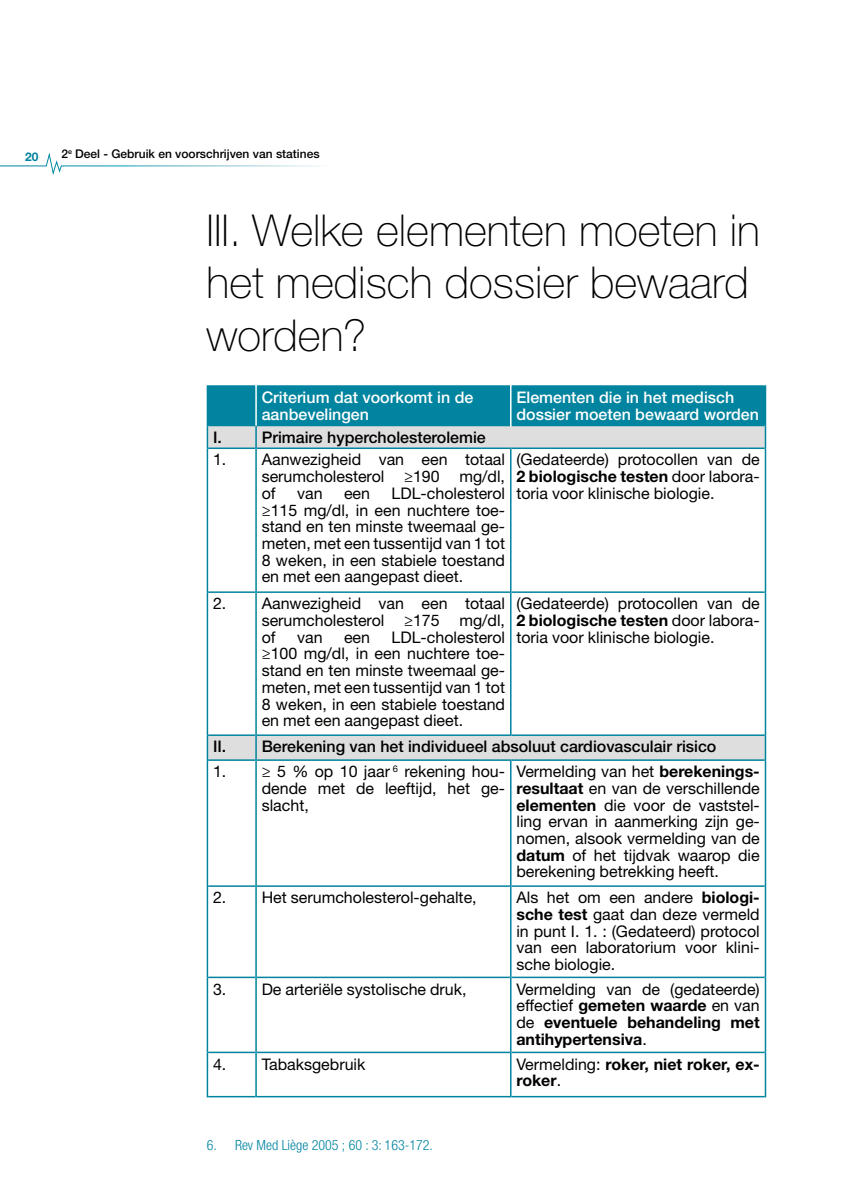
<style>
.page{position:relative;width:842px;height:1191px;background:#fff}
.page>*{position:absolute;margin:0;border:0;box-sizing:border-box;transform-origin:0 0}
.t1{font:100 44px/52.8px "Helvetica Neue LT Std";color:#000}
.t2{font:16px/16.8px "Helvetica Neue LT Std";color:#000;text-align:justify}
.t3{font:700 16px/16.8px "Helvetica Neue LT Std";color:#000;text-align:justify}
.t4{font:500 16px "Helvetica Neue LT Std";color:#000}
.t5{font:500 16px/16.8px "Helvetica Neue LT Std";color:#fff}
.t6{font:300 condensed 14px "Helvetica Neue LT Std";color:#00849f}
.t7{font:500 12px "Helvetica Neue LT Std";color:#000}
.t8{font:700 12px "Helvetica Neue LT Std";color:#00849f}
.s1{font-weight:700}
.s2{font-weight:400}
</style>
<div class="page">
<svg style="left:0;top:152px;width:321px;height:23px"></svg>
<svg style="left:208px;top:449px;width:557px;height:310px"></svg>
<hr style="left:208px;top:1096px;width:47px;height:1px;background:#00849f">
<hr style="left:257px;top:1096px;width:253px;height:1px;background:#00849f">
<hr style="left:511px;top:1096px;width:254px;height:1px;background:#00849f">
<hr style="left:208px;top:447px;width:47px;height:2px;background:#00849f">
<hr style="left:257px;top:447px;width:253px;height:2px;background:#00849f">
<hr style="left:255px;top:448px;width:2px;height:144px;background:#00849f">
<hr style="left:511px;top:447px;width:254px;height:2px;background:#00849f">
<hr style="left:510px;top:447px;width:1px;height:145px;background:#00849f">
<hr style="left:208px;top:591px;width:47px;height:2px;background:#00849f">
<hr style="left:257px;top:591px;width:253px;height:2px;background:#00849f">
<hr style="left:255px;top:592px;width:2px;height:143px;background:#00849f">
<hr style="left:511px;top:591px;width:254px;height:2px;background:#00849f">
<hr style="left:510px;top:592px;width:1px;height:144px;background:#00849f">
<hr style="left:208px;top:734px;width:47px;height:2px;background:#00849f">
<hr style="left:257px;top:734px;width:253px;height:2px;background:#00849f">
<hr style="left:255px;top:735px;width:2px;height:25px;background:#00849f">
<hr style="left:511px;top:734px;width:254px;height:2px;background:#00849f">
<hr style="left:208px;top:759px;width:47px;height:2px;background:#00849f">
<hr style="left:257px;top:759px;width:253px;height:2px;background:#00849f">
<hr style="left:255px;top:760px;width:2px;height:126px;background:#00849f">
<hr style="left:511px;top:759px;width:254px;height:2px;background:#00849f">
<hr style="left:510px;top:759px;width:1px;height:127px;background:#00849f">
<hr style="left:208px;top:885px;width:47px;height:2px;background:#00849f">
<hr style="left:257px;top:885px;width:253px;height:2px;background:#00849f">
<hr style="left:255px;top:886px;width:2px;height:91px;background:#00849f">
<hr style="left:511px;top:885px;width:254px;height:2px;background:#00849f">
<hr style="left:510px;top:886px;width:1px;height:91px;background:#00849f">
<hr style="left:208px;top:976px;width:47px;height:2px;background:#00849f">
<hr style="left:257px;top:976px;width:253px;height:2px;background:#00849f">
<hr style="left:255px;top:977px;width:2px;height:75px;background:#00849f">
<hr style="left:511px;top:976px;width:254px;height:2px;background:#00849f">
<hr style="left:510px;top:977px;width:1px;height:75px;background:#00849f">
<hr style="left:208px;top:1051px;width:47px;height:2px;background:#00849f">
<hr style="left:257px;top:1051px;width:253px;height:2px;background:#00849f">
<hr style="left:255px;top:1052px;width:2px;height:45px;background:#00849f">
<hr style="left:511px;top:1051px;width:254px;height:2px;background:#00849f">
<hr style="left:510px;top:1052px;width:1px;height:45px;background:#00849f">
<hr style="left:208px;top:385px;width:47px;height:2px;background:#00849f">
<hr style="left:207px;top:385px;width:1px;height:41px;background:#00849f">
<hr style="left:257px;top:385px;width:253px;height:2px;background:#00849f">
<hr style="left:511px;top:385px;width:254px;height:2px;background:#00849f">
<hr style="left:765px;top:385px;width:1px;height:41px;background:#00849f">
<hr style="left:207px;top:448px;width:1px;height:144px;background:#00849f">
<hr style="left:765px;top:448px;width:1px;height:144px;background:#00849f">
<hr style="left:207px;top:592px;width:1px;height:143px;background:#00849f">
<hr style="left:765px;top:592px;width:1px;height:143px;background:#00849f">
<svg style="left:207px;top:735px;width:1px;height:25px"></svg>
<svg style="left:765px;top:735px;width:1px;height:25px"></svg>
<hr style="left:207px;top:760px;width:1px;height:126px;background:#00849f">
<hr style="left:765px;top:760px;width:1px;height:126px;background:#00849f">
<hr style="left:207px;top:886px;width:1px;height:91px;background:#00849f">
<hr style="left:765px;top:886px;width:1px;height:91px;background:#00849f">
<hr style="left:207px;top:977px;width:1px;height:75px;background:#00849f">
<hr style="left:765px;top:977px;width:1px;height:75px;background:#00849f">
<hr style="left:207px;top:1052px;width:1px;height:45px;background:#00849f">
<hr style="left:765px;top:1052px;width:1px;height:45px;background:#00849f">
<svg style="left:207px;top:386px;width:559px;height:62px;background:#4ba2b4"></svg>
<hr style="left:255px;top:385px;width:2px;height:40px;background:#fff">
<hr style="left:510px;top:385px;width:1px;height:41px;background:#fff">
<p class="t8" style="left:25px;top:149px;width:15px">20</p>
<p class="t7" style="left:61px;top:147px;width:260px">2<sup>e</sup> Deel - Gebruik en voorschrijven van statines</p>
<h1 class="t1" style="left:207px;top:203px;width:555px">III. Welke elementen moeten in het medisch dossier bewaard worden?</h1>
<p class="t5" style="left:262px;top:389px;width:213px">Criterium dat voorkomt in de aanbevelingen</p>
<p class="t5" style="left:516px;top:389px;width:244px">Elementen die in het medisch dossier moeten bewaard worden</p>
<p class="t4" style="left:213px;top:427px;width:10px">I.</p>
<p class="t4" style="left:262px;top:427px;width:226px">Primaire hypercholesterolemie</p>
<p class="t2" style="left:262px;top:451px;width:245px;text-indent:-49px">1. Aanwezigheid van een totaal serumcholesterol ≥190 mg/dl, of</p>
<p class="t2" style="left:516px;top:451px;width:245px">(Gedateerde) protocollen van de <span class="s1">2 biologische testen</span> door labora&shy;toria voor klinische biologie.</p>
<p class="t2" style="left:262px;top:484px;width:245px;text-indent:130px">LDL-cholesterol ≥115 mg/dl, in een nuchtere toe&shy;stand en ten minste tweemaal ge&shy;meten, met een tussentijd van 1 tot 8 weken, in een stabiele toestand en met een aangepast dieet.</p>
<p class="t2" style="left:297px;top:484px;width:27px">van</p>
<p class="t2" style="left:344px;top:484px;width:28px">een</p>
<p class="t2" style="left:262px;top:595px;width:245px;text-indent:-49px">2. Aanwezigheid van een totaal serumcholesterol ≥175 mg/dl, of</p>
<p class="t2" style="left:262px;top:628px;width:245px;text-indent:130px">LDL-cholesterol ≥100 mg/dl, in een nuchtere toe&shy;stand en ten minste tweemaal ge&shy;meten, met een tussentijd van 1 tot 8 weken, in een stabiele toestand en met een aangepast dieet.</p>
<p class="t2" style="left:297px;top:628px;width:27px">van</p>
<p class="t2" style="left:344px;top:628px;width:28px">een</p>
<p class="t2" style="left:516px;top:595px;width:245px">(Gedateerde) protocollen van de <span class="s1">2 biologische testen</span> door labora&shy;toria voor klinische biologie.</p>
<p class="t4" style="left:213px;top:737px;width:505px">II. Berekening van het individueel absoluut cardiovasculair risico</p>
<p class="t2" style="left:262px;top:763px;width:245px;text-indent:-49px">1. ≥ 5 % op 10 jaar <sup>6</sup> rekening hou&shy;dende met de leeftijd, het ge&shy;slacht,</p>
<p class="t2" style="left:516px;top:763px;width:245px">Vermelding van het <span class="s1">berekenings&shy;resultaat</span> en van de verschillende <span class="s1">elementen</span> die voor de vaststel&shy;ling ervan in aanmerking zijn ge&shy;nomen, alsook vermelding van de <span class="s1">datum</span> of het tijdvak waarop die berekening betrekking heeft.</p>
<p class="t2" style="left:213px;top:889px;width:265px">2. Het serumcholesterol-gehalte,</p>
<p class="t2" style="left:516px;top:889px;width:245px">Als het om een andere <span class="s1">biologi&shy;sche test</span> gaat dan deze vermeld in punt I. 1. : (Gedateerd) protocol van een laboratorium voor klini&shy;sche biologie.</p>
<p class="t2" style="left:213px;top:980px;width:255px">3. De arteriële systolische druk,</p>
<p class="t3" style="left:516px;top:980px;width:245px"><span class="s2">Vermelding van de (gedateerde) effectief</span> gemeten waarde <span class="s2">en van de</span> eventuele behandeling met antihypertensiva<span class="s2">.</span></p>
<p class="t2" style="left:213px;top:1055px;width:154px">4. Tabaksgebruik</p>
<p class="t3" style="left:516px;top:1055px;width:245px"><span class="s2">Vermelding:</span> roker, niet roker, ex&shy;roker<span class="s2">.</span></p>
<p class="t6" style="left:207px;top:1137px;width:228px">6. Rev Med Liège 2005 ; 60 : 3: 163-172.</p>
</div>
